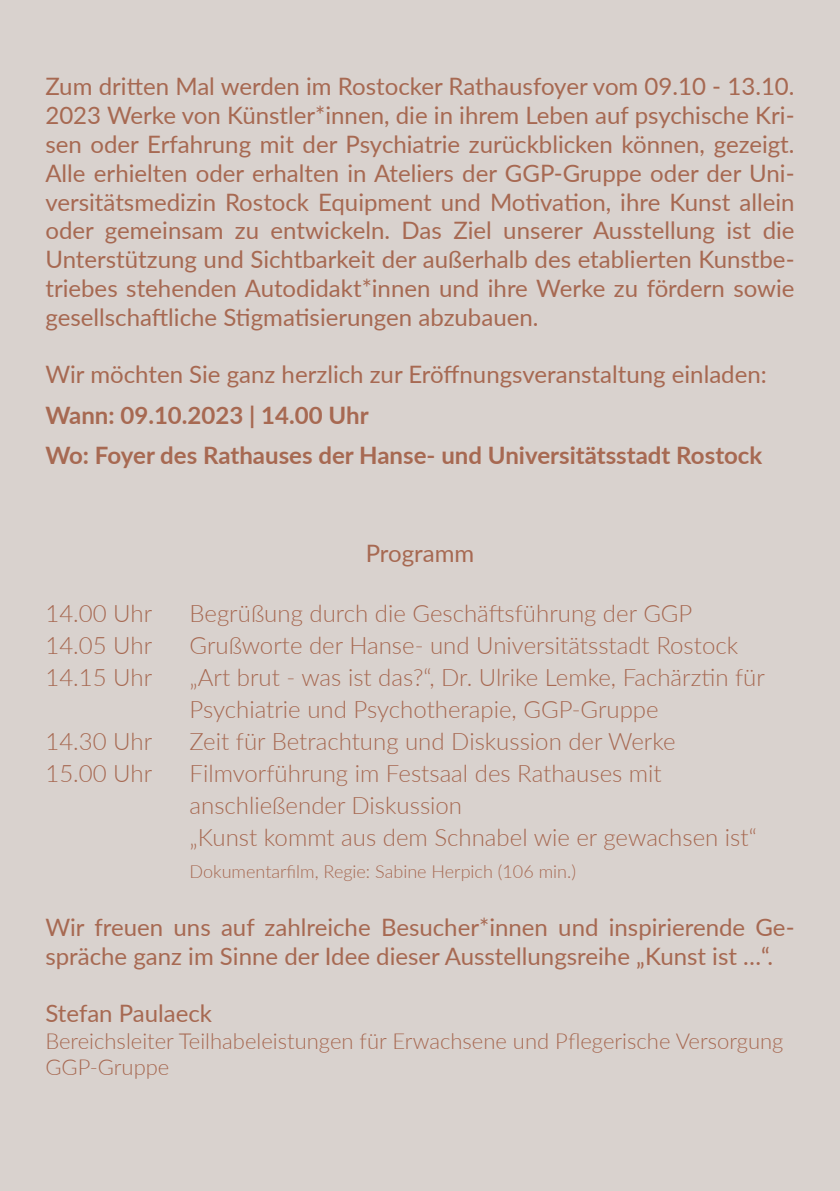
<style>
.page{position:relative;width:840px;height:1191px;background:#fff}
.page>*{position:absolute;margin:0;border:0;box-sizing:border-box;transform-origin:0 0}
.t1{font:24px/28.8px "Lato";color:#a76952;text-align:justify}
.t2{font:300 24px/32px "Lato";color:#a76952}
.t3{font:700 24px "Lato";color:#a76952}
.t4{font:300 22px/26.4px "Lato";color:#a76952}
.t5{font:300 18px "Lato";color:#a76952}
</style>
<div class="page">
<div style="left:0;top:0;width:839px;height:1191px;background:#d9d2ce"></div>
<p class="t1" style="left:45px;top:71px;width:750px">Zum dritten Mal werden im Rostocker Rathausfoyer vom 09.10 - 13.10.<br>2023 Werke von Künstler*innen, die in ihrem Leben auf psychische Kri&shy;sen oder Erfahrung mit der Psychiatrie zurückblicken können, gezeigt.<br>Alle erhielten oder erhalten in Ateliers der GGP-Gruppe oder der Uni&shy;versitätsmedizin Rostock Equipment und Motivation, ihre Kunst allein oder gemeinsam zu entwickeln. Das Ziel unserer Ausstellung ist die Unterstützung und Sichtbarkeit der außerhalb des etablierten Kunstbe&shy;triebes stehenden Autodidakt*innen und ihre Werke zu fördern sowie gesellschaftliche Stigmatisierungen abzubauen.</p>
<p class="t1" style="left:45px;top:359px;width:722px">Wir möchten Sie ganz herzlich zur Eröffnungsveranstaltung einladen:</p>
<p class="t3" style="left:45px;top:397px;width:325px">Wann: 09.10.2023 | 14.00 Uhr</p>
<p class="t3" style="left:45px;top:437px;width:718px">Wo: Foyer des Rathauses der Hanse- und Universitätsstadt Rostock</p>
<p class="t1" style="left:365px;top:537px;width:110px">Programm</p>
<p class="t2" style="left:45px;top:597px;width:108px">14.00 Uhr</p>
<p class="t2" style="left:189px;top:597px;width:504px">Begrüßung durch die Geschäftsführung der GGP</p>
<p class="t2" style="left:45px;top:629px;width:108px">14.05 Uhr</p>
<p class="t2" style="left:189px;top:629px;width:550px">Grußworte der Hanse- und Universitätsstadt Rostock</p>
<p class="t2" style="left:45px;top:661px;width:108px">14.15 Uhr</p>
<p class="t2" style="left:189px;top:661px;width:576px">„Art brut - was ist das?“, Dr. Ulrike Lemke, Fachärztin für<br>Psychiatrie und Psychotherapie, GGP-Gruppe</p>
<p class="t2" style="left:45px;top:725px;width:108px">14.30 Uhr</p>
<p class="t2" style="left:189px;top:725px;width:487px">Zeit für Betrachtung und Diskussion der Werke</p>
<p class="t2" style="left:45px;top:757px;width:108px">15.00 Uhr</p>
<p class="t2" style="left:189px;top:757px;width:473px">Filmvorführung im Festsaal des Rathauses mit</p>
<p class="t2" style="left:189px;top:789px;width:274px">anschließender Diskussion</p>
<p class="t2" style="left:189px;top:821px;width:568px">„Kunst kommt aus dem Schnabel wie er gewachsen ist“</p>
<p class="t5" style="left:189px;top:859px;width:388px">Dokumentarfilm, Regie: Sabine Herpich (106 min.)</p>
<p class="t1" style="left:45px;top:912px;width:750px">Wir freuen uns auf zahlreiche Besucher*innen und inspirierende Ge&shy;spräche ganz im Sinne der Idee dieser Ausstellungsreihe „Kunst ist …“.</p>
<p class="t1" style="left:45px;top:998px;width:168px">Stefan Paulaeck</p>
<p class="t4" style="left:45px;top:1027px;width:739px">Bereichsleiter Teilhabeleistungen für Erwachsene und Pflegerische Versorgung<br>GGP-Gruppe</p>
</div>
